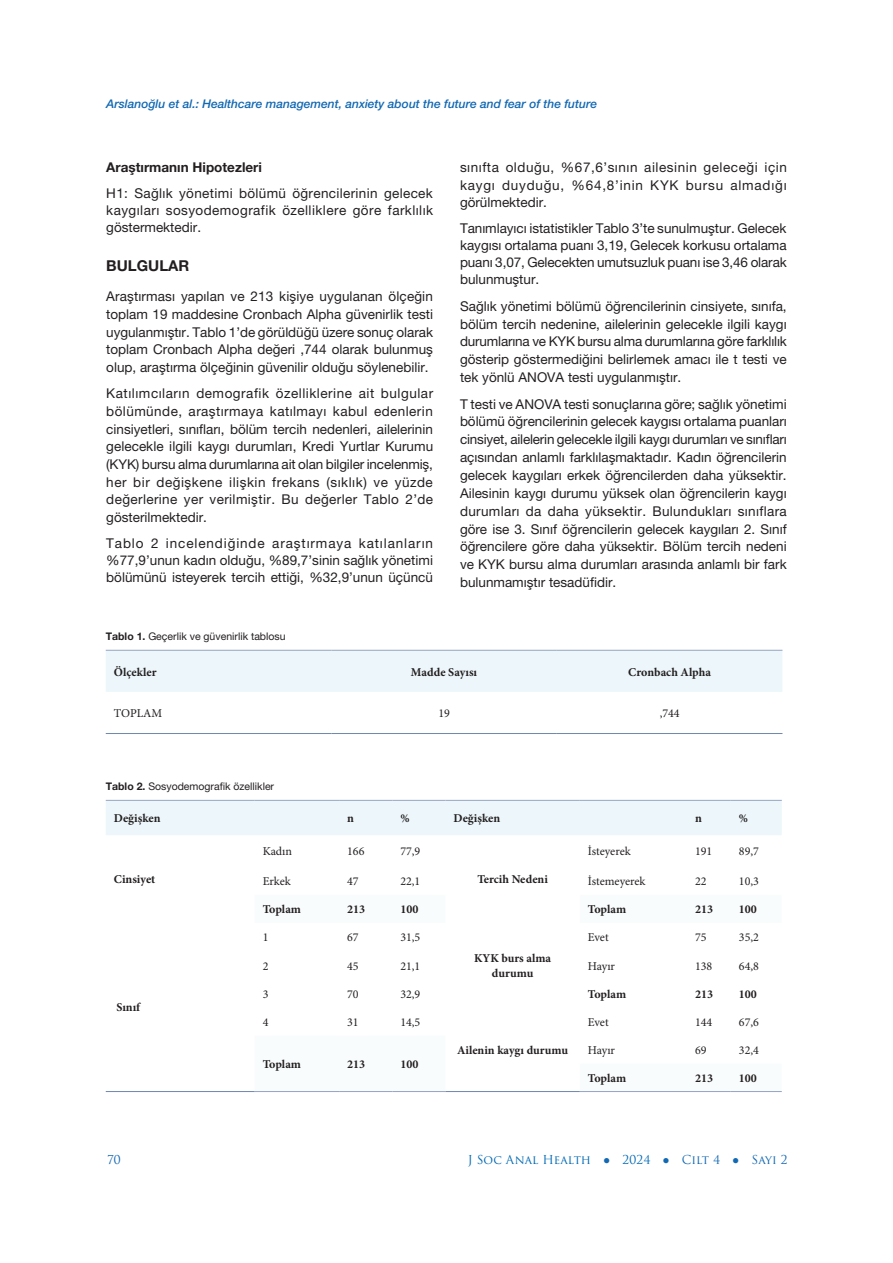
<style>
.page{position:relative;width:893px;height:1263px;background:#fff}
.page>*{position:absolute;margin:0;border:0;box-sizing:border-box;transform-origin:0 0}
.t1{font:15px "Helvetica Neue LT 75 Bd";color:#231f20}
.TX{font:13.5px/17.9px "Helvetica Neue LT 55 Rm";color:#231f20;text-align:justify}
.t2{font:13.5px "Helvetica Neue LT 75 Bd";color:#231f20}
.t3{font:700 12px/14.4px "Minion Pro";color:#231f20;text-align:center}
.t4{font:12px "Minion Pro";color:#231f20}
.t5{font:12px "Helvetica Neue LT 66 Md It";color:#1168b3}
.t6{font:12px "Trajan Pro 3";color:#016ab6}
.t7{font:12px "Trajan Pro 3";color:#1168b3}
.Tablo_Baş{font:10.5px "Helvetica Neue LT 55 Rm";color:#231f20}
.s1{font-family:"Helvetica Neue LT 75 Bd"}
.s2{font-family:"Sylfaen";color:#1168b3}
.s3{color:#1168b3}
</style>
<div class="page">
<div style="left:106px;top:651px;width:676px;height:41px;background:#edf7fb"></div>
<hr style="left:106px;top:650px;width:225px;height:1px;background:#94a5c4">
<hr style="left:331px;top:650px;width:226px;height:1px;background:#94a5c4">
<hr style="left:557px;top:650px;width:225px;height:1px;background:#94a5c4">
<hr style="left:106px;top:733px;width:225px;height:1px;background:#6e87ad">
<hr style="left:331px;top:733px;width:226px;height:1px;background:#6e87ad">
<hr style="left:557px;top:733px;width:225px;height:1px;background:#6e87ad">
<div style="left:106px;top:801px;width:676px;height:34px;background:#edf7fb"></div>
<hr style="left:106px;top:800px;width:149px;height:1px;background:#94a5c4">
<hr style="left:255px;top:800px;width:84px;height:1px;background:#94a5c4">
<hr style="left:339px;top:800px;width:53px;height:1px;background:#94a5c4">
<hr style="left:392px;top:800px;width:53px;height:1px;background:#94a5c4">
<hr style="left:445px;top:800px;width:135px;height:1px;background:#94a5c4">
<hr style="left:580px;top:800px;width:107px;height:1px;background:#94a5c4">
<hr style="left:687px;top:800px;width:44px;height:1px;background:#94a5c4">
<hr style="left:731px;top:800px;width:51px;height:1px;background:#94a5c4">
<hr style="left:580px;top:1091px;width:107px;height:1px;background:#94a5c4">
<hr style="left:687px;top:1091px;width:44px;height:1px;background:#94a5c4">
<hr style="left:731px;top:1091px;width:51px;height:1px;background:#94a5c4">
<hr style="left:255px;top:1091px;width:84px;height:1px;background:#94a5c4">
<hr style="left:339px;top:1091px;width:53px;height:1px;background:#94a5c4">
<hr style="left:392px;top:1091px;width:53px;height:1px;background:#94a5c4">
<hr style="left:445px;top:1091px;width:135px;height:1px;background:#6e87ad">
<hr style="left:106px;top:1091px;width:149px;height:1px;background:#6e87ad">
<p class="t5" style="left:106px;top:97px;width:492px">Arslanoğlu et al.: Healthcare management, anxiety about the future and fear of the future</p>
<h2 class="t2" style="left:106px;top:159px;width:157px">Araştırmanın Hipotezleri</h2>
<p class="TX" style="left:106px;top:184px;width:328px;line-height:17px">H1: Sağlık yönetimi bölümü öğrencilerinin gelecek kaygıları sosyodemografik özelliklere göre farklılık göstermektedir.</p>
<h1 class="t1" style="left:106px;top:256px;width:85px">BULGULAR</h1>
<p class="TX" style="left:106px;top:287px;width:328px">Araştırması yapılan ve 213 kişiye uygulanan ölçeğin toplam 19 maddesine Cronbach Alpha güvenirlik testi uygulanmıştır. Tablo 1’de görüldüğü üzere sonuç olarak toplam Cronbach Alpha değeri ,744 olarak bulunmuş olup, araştırma ölçeğinin güvenilir olduğu söylenebilir.</p>
<p class="TX" style="left:106px;top:384px;width:328px">Katılımcıların demografik özelliklerine ait bulgular bölümünde, araştırmaya katılmayı kabul edenlerin cinsiyetleri, sınıfları, bölüm tercih nedenleri, ailelerinin gelecekle ilgili kaygı durumları, Kredi Yurtlar Kurumu (KYK) bursu alma durumlarına ait olan bilgiler incelenmiş, her bir değişkene ilişkin frekans (sıklık) ve yüzde değerlerine yer verilmiştir. Bu değerler Tablo 2’de gösterilmektedir.</p>
<p class="TX" style="left:106px;top:534px;width:328px;line-height:17.2px">Tablo 2 incelendiğinde araştırmaya katılanların %77,9’unun kadın olduğu, %89,7’sinin sağlık yönetimi bölümünü isteyerek tercih ettiği, %32,9’unun üçüncü</p>
<p class="TX" style="left:460px;top:159px;width:328px;line-height:17.2px">sınıfta olduğu, %67,6’sının ailesinin geleceği için kaygı duyduğu, %64,8’inin KYK bursu almadığı görülmektedir.</p>
<p class="TX" style="left:460px;top:219px;width:328px;line-height:17.2px">Tanımlayıcı istatistikler Tablo 3’te sunulmuştur. Gelecek kaygısı ortalama puanı 3,19, Gelecek korkusu ortalama puanı 3,07, Gelecekten umutsuzluk puanı ise 3,46 olarak bulunmuştur.</p>
<p class="TX" style="left:460px;top:297px;width:328px">Sağlık yönetimi bölümü öğrencilerinin cinsiyete, sınıfa, bölüm tercih nedenine, ailelerinin gelecekle ilgili kaygı durumlarına ve KYK bursu alma durumlarına göre farklılık gösterip göstermediğini belirlemek amacı ile t testi ve tek yönlü ANOVA testi uygulanmıştır.</p>
<p class="TX" style="left:460px;top:394px;width:328px">T testi ve ANOVA testi sonuçlarına göre; sağlık yönetimi bölümü öğrencilerinin gelecek kaygısı ortalama puanları cinsiyet, ailelerin gelecekle ilgili kaygı durumları ve sınıfları açısından anlamlı farklılaşmaktadır. Kadın öğrencilerin gelecek kaygıları erkek öğrencilerden daha yüksektir.<br>Ailesinin kaygı durumu yüksek olan öğrencilerin kaygı durumları da daha yüksektir. Bulundukları sınıflara göre ise 3. Sınıf öğrencilerin gelecek kaygıları 2. Sınıf öğrencilere göre daha yüksektir. Bölüm tercih nedeni ve KYK bursu alma durumları arasında anlamlı bir fark bulunmamıştır tesadüfidir.</p>
<p class="Tablo_Baş" style="left:106px;top:629px;width:181px"><span class="s1">Tablo 1.</span> Geçerlik ve güvenirlik tablosu</p>
<p class="t3" style="left:114px;top:664px;width:44px">Ölçekler</p>
<p class="t3" style="left:411px;top:664px;width:68px">Madde Sayısı</p>
<p class="t3" style="left:628px;top:664px;width:84px">Cronbach Alpha</p>
<p class="t4" style="left:114px;top:705px;width:50px">TOPLAM</p>
<p class="t4" style="left:438px;top:705px;width:13px">19</p>
<p class="t4" style="left:660px;top:705px;width:22px">,744</p>
<p class="Tablo_Baş" style="left:106px;top:779px;width:170px"><span class="s1">Tablo 2.</span> Sosyodemografik özellikler</p>
<p class="t3" style="left:114px;top:811px;width:48px">Değişken</p>
<p class="t3" style="left:347px;top:811px;width:8px">n</p>
<p class="t3" style="left:400px;top:811px;width:11px">%</p>
<p class="t3" style="left:453px;top:811px;width:48px">Değişken</p>
<p class="t3" style="left:695px;top:811px;width:8px">n</p>
<p class="t3" style="left:739px;top:811px;width:11px">%</p>
<p class="t3" style="left:114px;top:872px;width:43px">Cinsiyet</p>
<p class="t3" style="left:116px;top:1000px;width:25px">Sınıf</p>
<p class="t4" style="left:263px;top:843px;width:31px">Kadın</p>
<p class="t4" style="left:347px;top:843px;width:19px">166</p>
<p class="t4" style="left:400px;top:843px;width:22px">77,9</p>
<p class="t4" style="left:588px;top:843px;width:44px">İsteyerek</p>
<p class="t4" style="left:695px;top:843px;width:19px">191</p>
<p class="t4" style="left:739px;top:843px;width:22px">89,7</p>
<p class="t3" style="left:477px;top:872px;width:72px">Tercih Nedeni</p>
<p class="t4" style="left:263px;top:873px;width:30px">Erkek</p>
<p class="t4" style="left:347px;top:873px;width:13px">47</p>
<p class="t4" style="left:400px;top:873px;width:22px">22,1</p>
<p class="t4" style="left:588px;top:873px;width:59px">İstemeyerek</p>
<p class="t4" style="left:695px;top:873px;width:13px">22</p>
<p class="t4" style="left:739px;top:873px;width:22px">10,3</p>
<p class="t3" style="left:263px;top:902px;width:40px">Toplam</p>
<p class="t3" style="left:347px;top:902px;width:19px">213</p>
<p class="t3" style="left:400px;top:902px;width:19px">100</p>
<p class="t3" style="left:588px;top:902px;width:40px">Toplam</p>
<p class="t3" style="left:695px;top:902px;width:19px">213</p>
<p class="t3" style="left:739px;top:902px;width:19px">100</p>
<p class="t4" style="left:263px;top:929px;width:7px">1</p>
<p class="t4" style="left:347px;top:929px;width:13px">67</p>
<p class="t4" style="left:400px;top:929px;width:22px">31,5</p>
<p class="t4" style="left:588px;top:929px;width:22px">Evet</p>
<p class="t4" style="left:695px;top:929px;width:13px">75</p>
<p class="t4" style="left:739px;top:929px;width:22px">35,2</p>
<p class="t3" style="left:474px;top:951px;width:79px">KYK burs alma durumu</p>
<p class="t4" style="left:263px;top:958px;width:7px">2</p>
<p class="t4" style="left:347px;top:958px;width:13px">45</p>
<p class="t4" style="left:400px;top:958px;width:22px">21,1</p>
<p class="t4" style="left:588px;top:958px;width:29px">Hayır</p>
<p class="t4" style="left:695px;top:958px;width:19px">138</p>
<p class="t4" style="left:739px;top:958px;width:22px">64,8</p>
<p class="t4" style="left:263px;top:986px;width:7px">3</p>
<p class="t4" style="left:347px;top:986px;width:13px">70</p>
<p class="t4" style="left:400px;top:986px;width:22px">32,9</p>
<p class="t3" style="left:588px;top:986px;width:40px">Toplam</p>
<p class="t3" style="left:695px;top:986px;width:19px">213</p>
<p class="t3" style="left:739px;top:986px;width:19px">100</p>
<p class="t4" style="left:263px;top:1014px;width:7px">4</p>
<p class="t4" style="left:347px;top:1014px;width:13px">31</p>
<p class="t4" style="left:400px;top:1014px;width:22px">14,5</p>
<p class="t3" style="left:457px;top:1042px;width:113px">Ailenin kaygı durumu</p>
<p class="t4" style="left:588px;top:1014px;width:22px">Evet</p>
<p class="t4" style="left:695px;top:1014px;width:19px">144</p>
<p class="t4" style="left:739px;top:1014px;width:22px">67,6</p>
<p class="t4" style="left:588px;top:1042px;width:29px">Hayır</p>
<p class="t4" style="left:695px;top:1042px;width:13px">69</p>
<p class="t4" style="left:739px;top:1042px;width:22px">32,4</p>
<p class="t3" style="left:588px;top:1070px;width:40px">Toplam</p>
<p class="t3" style="left:695px;top:1070px;width:19px">213</p>
<p class="t3" style="left:739px;top:1070px;width:19px">100</p>
<p class="t3" style="left:263px;top:1056px;width:40px">Toplam</p>
<p class="t3" style="left:347px;top:1056px;width:19px">213</p>
<p class="t3" style="left:400px;top:1056px;width:19px">100</p>
<p class="t7" style="left:107px;top:1152px;width:15px">70</p>
<p class="t6" style="left:468px;top:1152px;width:321px">J Soc Anal Health <span class="s2">●</span> 2024 <span class="s2">●</span> <span class="s3">Cilt 4</span> <span class="s2">●</span> <span class="s3">Sayı 2</span></p>
</div>
